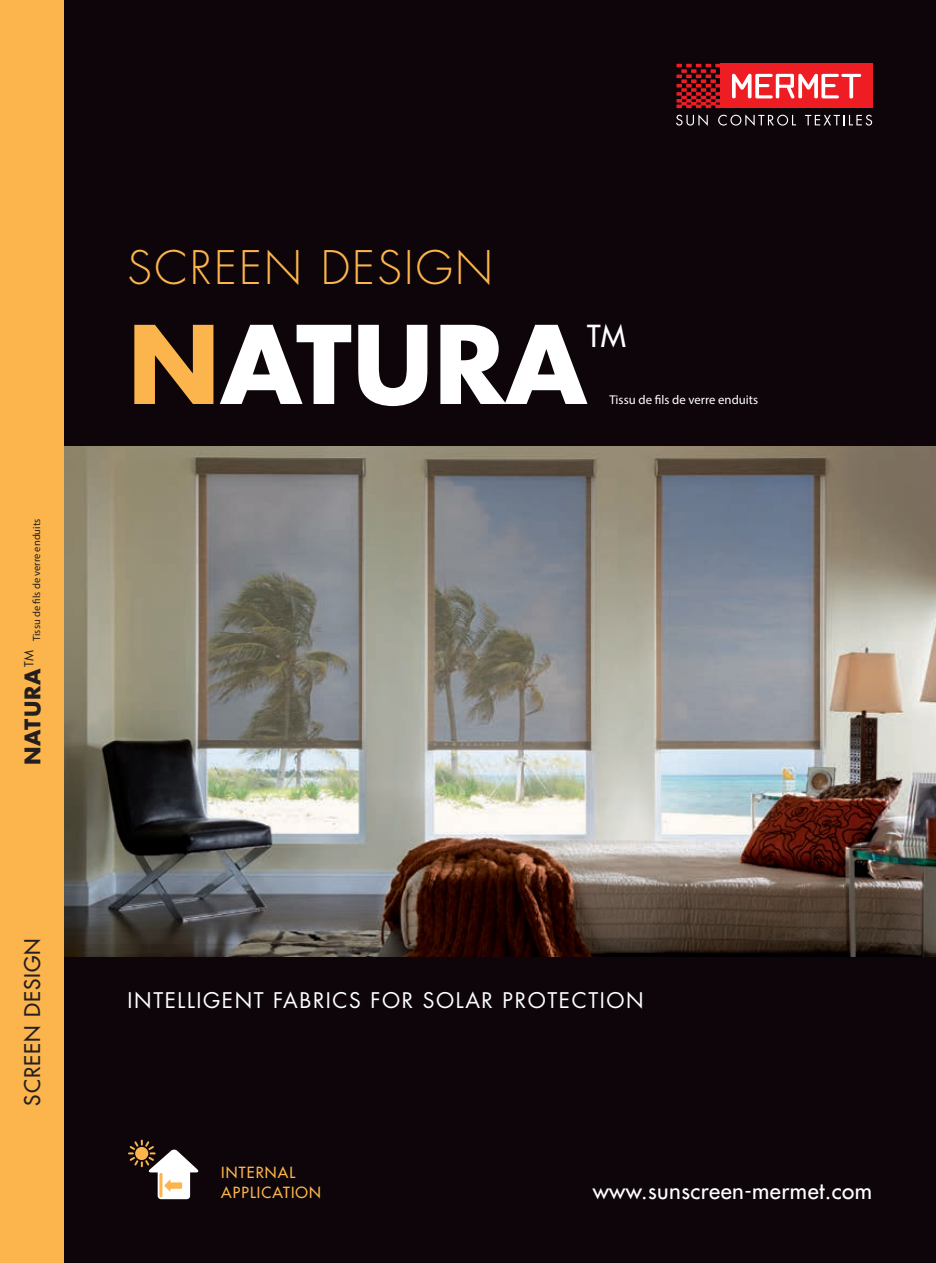
<style>
.page{position:relative;width:936px;height:1263px;background:#fff}
.page>*{position:absolute;margin:0;border:0;box-sizing:border-box;transform-origin:0 0}
.t1{font:700 105px "Futura";color:#fff}
.t2{font:300 45px "Futura";letter-spacing:.05em;color:#fcb54c}
.t3{font:29.55px "Futura";color:#fff}
.t4{font:22.5px "Futura";letter-spacing:.02em;color:#fff}
.t5{font:21px "Futura";letter-spacing:.075em;color:#fff}
.t6{font:21px "Futura";letter-spacing:.05em;color:#231f20}
.t7{font:700 21px "Futura";letter-spacing:.05em;color:#231f20}
.t8{font:15px "Futura";letter-spacing:.075em;color:#fcb54c}
.t9{font:12.75px "Myriad Pro";color:#fff}
.t10{font:10.5px "Myriad Pro";color:#231f20}
.s1{color:#fcb54c}
</style>
<div class="page">
<div style="left:0;top:0;width:935px;height:1263px;background:#0e050a"></div>
<div style="left:720px;top:64px;width:152px;height:44px;background:#ee1d23"></div>
<svg style="left:676px;top:64px;width:44px;height:44px"></svg>
<svg style="left:732px;top:74px;width:129px;height:24px"></svg>
<svg style="left:676px;top:114px;width:31px;height:12px"></svg>
<svg style="left:718px;top:114px;width:78px;height:12px"></svg>
<svg style="left:805px;top:115px;width:67px;height:11px"></svg>
<img style="left:64px;top:446px;width:871px;height:511px">
<div style="left:0;top:0;width:64px;height:1263px;background:#fcb54c"></div>
<svg style="left:128px;top:1140px;width:71px;height:59px"></svg>
<p class="t10" style="left:30px;top:641px;width:124px;rotate:-90deg">Tissu de fils de verre enduits</p>
<p class="t7" style="left:18px;top:765px;width:117px;rotate:-90deg">NATURA<sup>TM</sup></p>
<p class="t6" style="left:19px;top:1106px;width:169px;rotate:-90deg">SCREEN DESIGN</p>
<p class="t2" style="left:128px;top:239px;width:367px">SCREEN DESIGN</p>
<p class="t1" style="left:128px;top:292px;width:461px"><span class="s1">N</span>ATURA</p>
<p class="t3" style="left:587px;top:316px;width:40px">TM</p>
<p class="t9" style="left:609px;top:392px;width:150px">Tissu de fils de verre enduits</p>
<p class="t5" style="left:128px;top:985px;width:517px">INTELLIGENT FABRICS FOR SOLAR PROTECTION</p>
<p class="t8" style="left:221px;top:1163px;width:76px">INTERNAL</p>
<p class="t8" style="left:221px;top:1182px;width:101px">APPLICATION</p>
<p class="t4" style="left:592px;top:1176px;width:281px">www.sunscreen-mermet.com</p>
</div>
